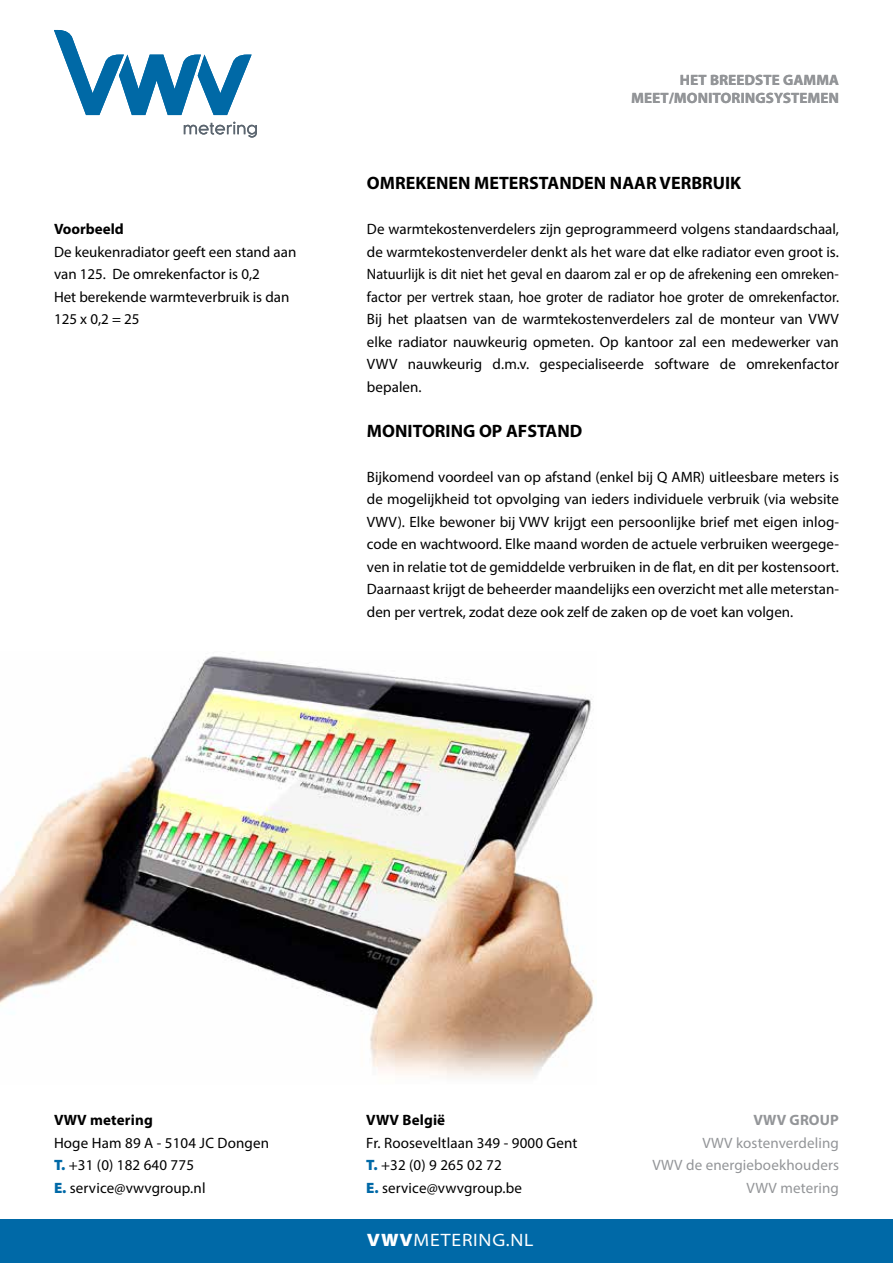
<style>
.page{position:relative;width:893px;height:1263px;background:#fff}
.page>*{position:absolute;margin:0;border:0;box-sizing:border-box;transform-origin:0 0}
.t1{font:700 18px "Myriad Pro";color:#000}
.t2{font:semi-expanded 18px "Myriad Pro";letter-spacing:.045em;color:#fff}
.t3{font:15px/22.5px "Myriad Pro";color:#000}
.t4{font:15px/22.5px "Myriad Pro";letter-spacing:.01em;color:#939598;text-align:right}
.t5{font:700 15px/18px "Myriad Pro";letter-spacing:.01em;color:#939598;text-align:right}
.t6{font:700 15px "Myriad Pro";letter-spacing:.01em;color:#000}
.s1{font-weight:900;color:#0069a7}
.s2{font-weight:900}
</style>
<div class="page">
<div style="left:0;top:1219px;width:893px;height:44px;background:#0069a7"></div>
<svg style="left:184px;top:122px;width:73px;height:16px"></svg>
<svg style="left:54px;top:30px;width:198px;height:85px"></svg>
<img style="left:0;top:656px;width:594px;height:422px">
<p class="t6" style="left:54px;top:219px;width:71px">Voorbeeld</p>
<p class="t3" style="left:54px;top:240px;width:244px">De keukenradiator geeft een stand aan van 125. De omrekenfactor is 0,2<br>Het berekende warmteverbruik is dan<br>125 x 0,2 = 25</p>
<p class="t5" style="left:631px;top:71px;width:209px">HET BREEDSTE GAMMA<br>MEET/MONITORINGSYSTEMEN</p>
<p class="t1" style="left:367px;top:171px;width:376px">OMREKENEN METERSTANDEN NAAR VERBRUIK</p>
<p class="t3" style="left:367px;top:217px;width:473px;text-align:justify">De warmtekostenverdelers zijn geprogrammeerd volgens standaardschaal, de warmtekostenverdeler denkt als het ware dat elke radiator even groot is.<br>Natuurlijk is dit niet het geval en daarom zal er op de afrekening een omreken&shy;factor per vertrek staan, hoe groter de radiator hoe groter de omrekenfactor.<br>Bij het plaatsen van de warmtekostenverdelers zal de monteur van VWV elke radiator nauwkeurig opmeten. Op kantoor zal een medewerker van VWV nauwkeurig d.m.v. gespecialiseerde software de omrekenfactor bepalen.</p>
<p class="t1" style="left:367px;top:419px;width:217px">MONITORING OP AFSTAND</p>
<p class="t3" style="left:367px;top:465px;width:474px;text-align:justify">Bijkomend voordeel van op afstand (enkel bij Q AMR) uitleesbare meters is de mogelijkheid tot opvolging van ieders individuele verbruik (via website VWV). Elke bewoner bij VWV krijgt een persoonlijke brief met eigen inlog&shy;code en wachtwoord. Elke maand worden de actuele verbruiken weergege&shy;ven in relatie tot de gemiddelde verbruiken in de flat, en dit per kostensoort.<br>Daarnaast krijgt de beheerder maandelijks een overzicht met alle meterstan&shy;den per vertrek, zodat deze ook zelf de zaken op de voet kan volgen.</p>
<p class="t6" style="left:54px;top:1110px;width:100px">VWV metering</p>
<p class="t3" style="left:54px;top:1131px;width:217px">Hoge Ham 89 A - 5104 JC Dongen<br><span class="s1">T.</span> +31 (0) 182 640 775<br><span class="s1">E.</span> service@vwvgroup.nl</p>
<p class="t6" style="left:366px;top:1110px;width:80px">VWV België</p>
<p class="t3" style="left:366px;top:1131px;width:213px">Fr. Rooseveltlaan 349 - 9000 Gent<br><span class="s1">T.</span> +32 (0) 9 265 02 72<br><span class="s1">E.</span> service@vwvgroup.be</p>
<p class="t2" style="left:367px;top:1230px;width:168px"><span class="s2">VWV</span>METERING.NL</p>
<p class="t5" style="left:753px;top:1110px;width:87px">VWV GROUP</p>
<p class="t4" style="left:652px;top:1131px;width:188px">VWV kostenverdeling<br>VWV de energieboekhouders<br>VWV metering</p>
</div>
